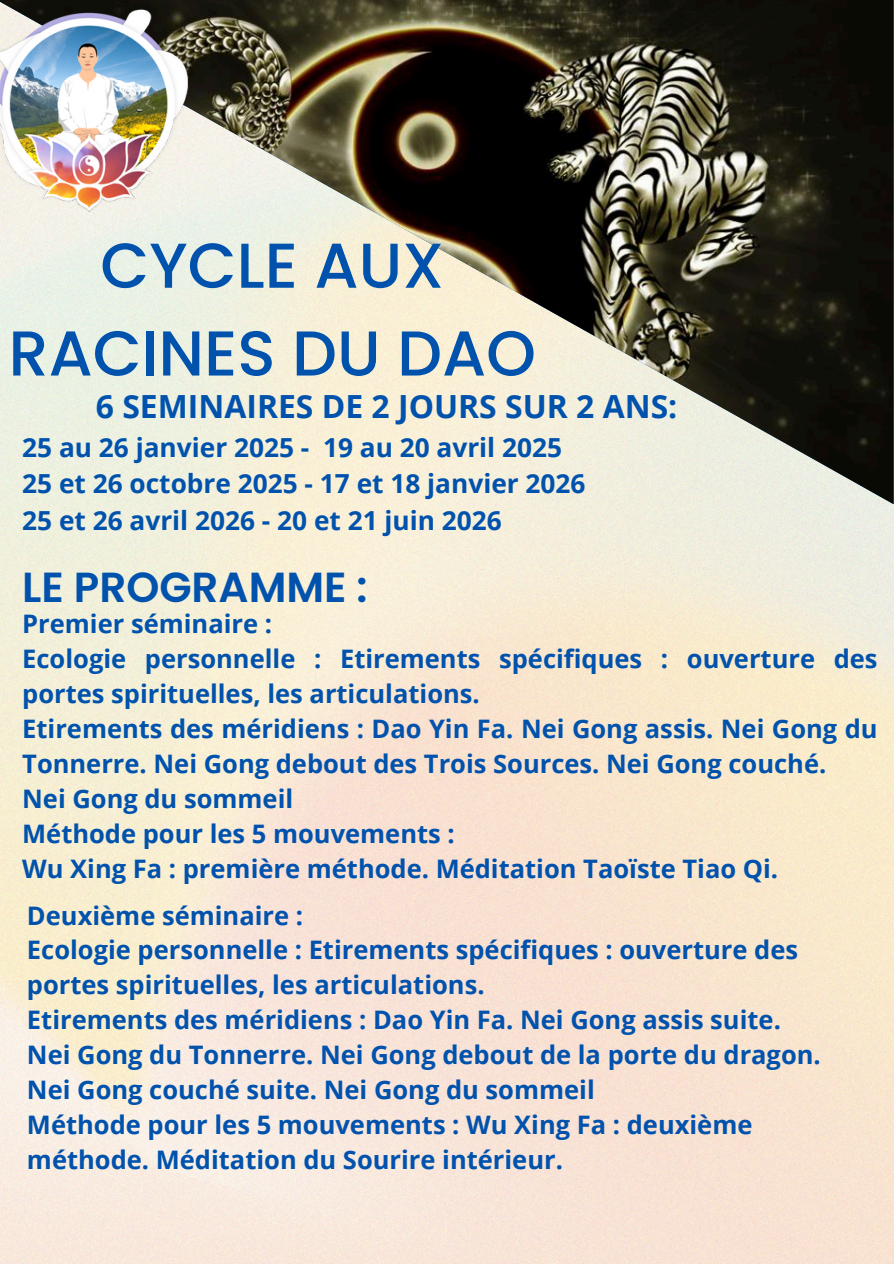
<style>
.page{position:relative;width:894px;height:1264px;background:#fff}
.page>*{position:absolute;margin:0;border:0;box-sizing:border-box;transform-origin:0 0}
.t1{font:500 63.3px/87.8px "Poppins";color:#0052ad;text-align:center}
.t2{font:600 42px "Poppins";color:#0052ad}
.t3{font:700 31.95px "Open Sans";color:#0052ad}
.t4{font:700 26.25px/36.5px "Open Sans";color:#0052ad}
.t5{font:700 25.5px/34.8px "Open Sans";color:#0052ad}
</style>
<div class="page">
<img style="left:0;top:504px;width:893px;height:759px">
<img style="left:0;top:0;width:893px;height:504px">
<img style="left:0;top:0;width:216px;height:237px">
<h1 class="t1" style="left:9px;top:222px;width:528px">CYCLE AUX<br>RACINES DU DAO</h1>
<p class="t3" style="left:96px;top:383px;width:582px">6 SEMINAIRES DE 2 JOURS SUR 2 ANS:</p>
<p class="t4" style="left:22px;top:428px;width:541px">25 au 26 janvier 2025 - 19 au 20 avril 2025</p>
<p class="t4" style="left:22px;top:464px;width:564px">25 et 26 octobre 2025 - 17 et 18 janvier 2026<br>25 et 26 avril 2026 - 20 et 21 juin 2026</p>
<p class="t2" style="left:22px;top:557px;width:347px">LE PROGRAMME :</p>
<h2 class="t5" style="left:22px;top:606px;width:251px">Premier séminaire :</h2>
<p class="t5" style="left:22px;top:641px;width:856px">Ecologie personnelle : Etirements spécifiques : ouverture des portes spirituelles, les articulations.</p>
<p class="t5" style="left:22px;top:711px;width:856px">Etirements des méridiens : Dao Yin Fa. Nei Gong assis. Nei Gong du<br>Tonnerre. Nei Gong debout des Trois Sources. Nei Gong couché.</p>
<p class="t5" style="left:22px;top:780px;width:272px">Nei Gong du sommeil</p>
<p class="t5" style="left:22px;top:815px;width:434px">Méthode pour les 5 mouvements :</p>
<p class="t5" style="left:22px;top:850px;width:757px">Wu Xing Fa : première méthode. Méditation Taoïste Tiao Qi.</p>
<p class="t5" style="left:27px;top:897px;width:277px">Deuxième séminaire :</p>
<p class="t5" style="left:27px;top:932px;width:772px">Ecologie personnelle : Etirements spécifiques : ouverture des portes spirituelles, les articulations.</p>
<p class="t5" style="left:27px;top:1001px;width:755px">Etirements des méridiens : Dao Yin Fa. Nei Gong assis suite.</p>
<p class="t5" style="left:27px;top:1036px;width:795px">Nei Gong du Tonnerre. Nei Gong debout de la porte du dragon.<br>Nei Gong couché suite. Nei Gong du sommeil</p>
<p class="t5" style="left:27px;top:1106px;width:726px">Méthode pour les 5 mouvements : Wu Xing Fa : deuxième méthode. Méditation du Sourire intérieur.</p>
</div>
